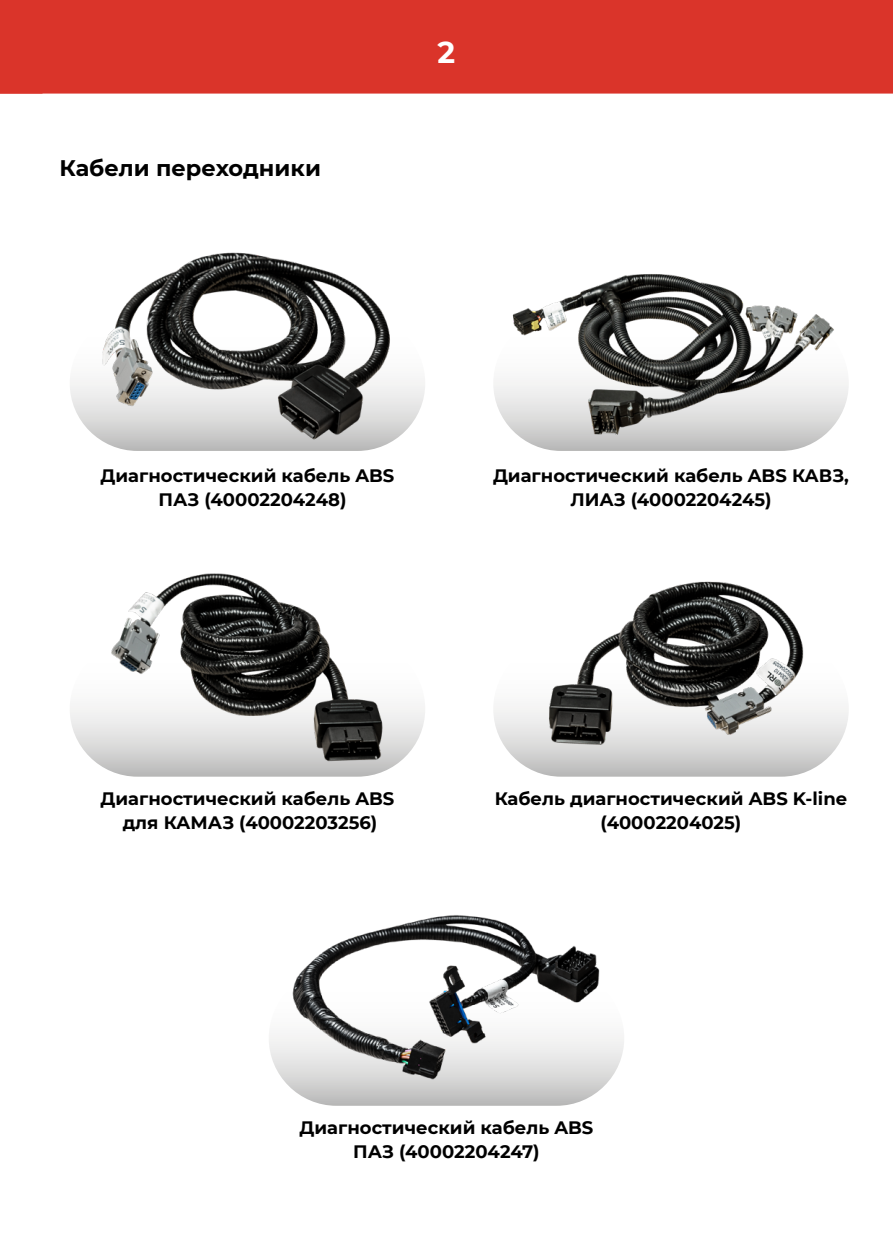
<style>
.page{position:relative;width:893px;height:1259px;background:#fff}
.page>*{position:absolute;margin:0;border:0;box-sizing:border-box;transform-origin:0 0}
.t1{font:700 30px "Montserrat";color:#fff}
.t2{font:700 22.5px "Montserrat";color:#000}
.t3{font:700 18px/24px "Montserrat";color:#000;text-align:center}
</style>
<div class="page">
<svg style="left:493px;top:641px;width:356px;height:135px"></svg>
<svg style="left:494px;top:380px;width:354px;height:71px"></svg>
<svg style="left:70px;top:641px;width:355px;height:135px"></svg>
<svg style="left:70px;top:380px;width:355px;height:71px"></svg>
<div style="left:0;top:0;width:893px;height:94px;background:#da342a"></div>
<img style="left:102px;top:573px;width:291px;height:191px">
<img style="left:527px;top:581px;width:288px;height:174px">
<img style="left:503px;top:274px;width:336px;height:169px">
<img style="left:90px;top:252px;width:315px;height:191px">
<img style="left:269px;top:915px;width:355px;height:190px">
<p class="t2" style="left:60px;top:152px;width:263px">Кабели переходники</p>
<h1 class="t1" style="left:438px;top:31px;width:19px">2</h1>
<p class="t3" style="left:101px;top:462px;width:295px">Диагностический кабель ABS<br>ПАЗ (40002204248)</p>
<p class="t3" style="left:493px;top:462px;width:357px">Диагностический кабель ABS КАВЗ,<br>ЛИАЗ (40002204245)</p>
<p class="t3" style="left:101px;top:785px;width:295px">Диагностический кабель ABS для КАМАЗ (40002203256)</p>
<p class="t3" style="left:495px;top:785px;width:354px">Кабель диагностический ABS K-line (40002204025)</p>
<p class="t3" style="left:300px;top:1114px;width:295px">Диагностический кабель ABS<br>ПАЗ (40002204247)</p>
</div>
